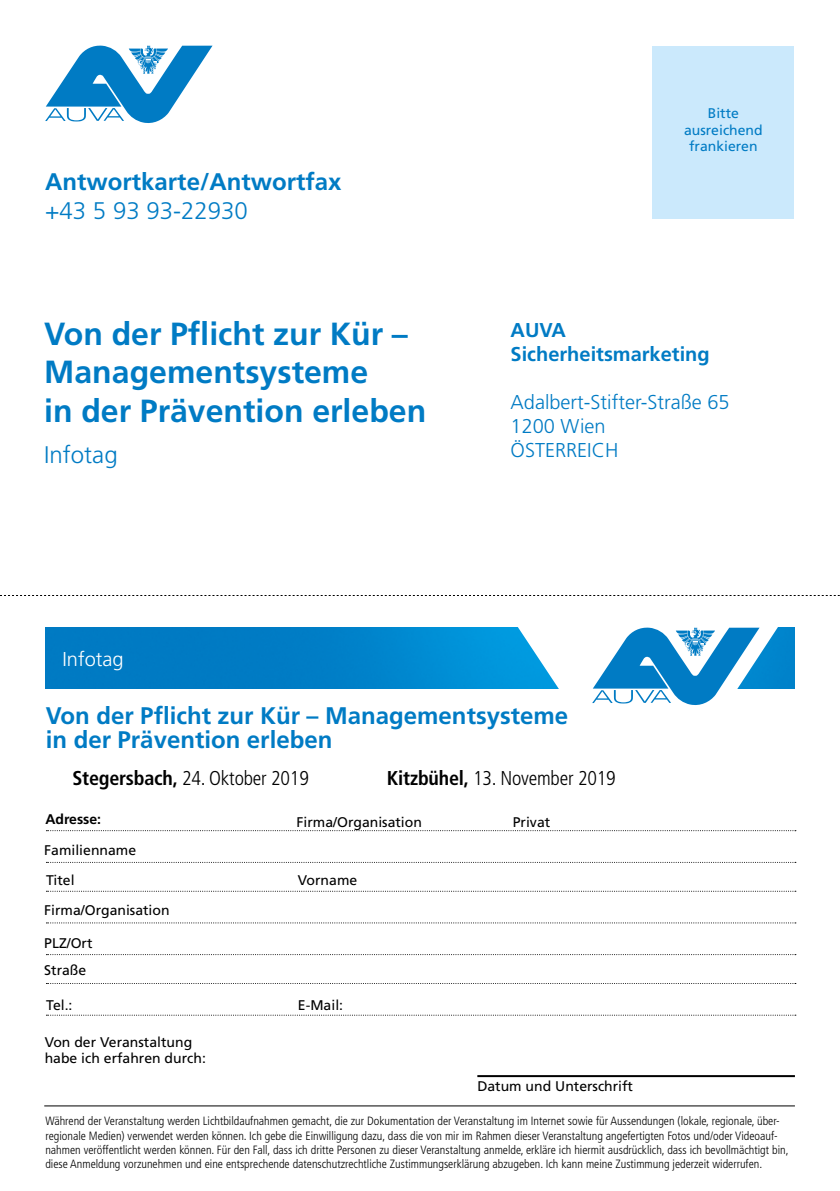
<style>
.page{position:relative;width:840px;height:1191px;background:#fff}
.page>*{position:absolute;margin:0;border:0;box-sizing:border-box;transform-origin:0 0}
.H1_Headline_Vorderseite_32_32_2{font:700 32px/38.4px "Frutiger LT Std";color:#007bc4}
.H1_Headline_Vorderseite_32_32_3{font:700 24px/24px "Frutiger LT Std";color:#007bc4}
.A_FAX_Nummer{font:700 24px "Frutiger LT Std";color:#007bc4}
.A_FAX_Nummer-2{font:300 24px "Frutiger LT Std";color:#007bc4}
.H1_Headline_Vorderseite_32_32_2-2{font:300 24px "Frutiger LT Std";color:#007bc4}
.t1{font:300 condensed 20px "Frutiger LT Std";letter-spacing:-.01em;color:#000}
.AUVA_Anschrift{font:300 20px "Frutiger LT Std";color:#007bc4}
.AUVA_Anschrift-2{font:700 20px "Frutiger LT Std";color:#007bc4}
.I_Kopfzeile_10_12{font:300 20px "Frutiger LT Std";color:#fff}
.I_Copy{font:14px/16px "Frutiger LT Std";color:#000}
.t2{font:14px "Frutiger LT Std";color:#007bc4}
.I_Copy-2{font:700 14px "Frutiger LT Std";color:#000}
.I_Kleingedrucktes{font:300 condensed 12px/14.4px "Frutiger LT Std";color:#000}
.s1{font-weight:700}
</style>
<div class="page">
<svg style="left:0;top:595px;width:839px;height:1px"></svg>
<svg style="left:45px;top:46px;width:167px;height:77px"></svg>
<div style="left:652px;top:46px;width:141px;height:173px;background:#cbe9fc"></div>
<img style="left:46px;top:627px;width:748px;height:61px">
<svg style="left:513px;top:627px;width:268px;height:78px"></svg>
<hr style="left:44px;top:1105px;width:750px;height:1px;background:#000">
<hr style="left:477px;top:1075px;width:317px;height:2px;background:#000">
<svg style="left:46px;top:1014px;width:749px;height:1px"></svg>
<svg style="left:46px;top:954px;width:749px;height:1px"></svg>
<svg style="left:46px;top:862px;width:749px;height:1px"></svg>
<svg style="left:46px;top:983px;width:749px;height:1px"></svg>
<svg style="left:46px;top:890px;width:749px;height:1px"></svg>
<svg style="left:46px;top:922px;width:749px;height:1px"></svg>
<svg style="left:46px;top:830px;width:749px;height:1px"></svg>
<p class="A_FAX_Nummer" style="left:45px;top:168px;width:298px">Antwortkarte/Antwortfax</p>
<p class="A_FAX_Nummer-2" style="left:45px;top:197px;width:204px">+43 5 93 93-22930</p>
<p class="H1_Headline_Vorderseite_32_32_2" style="left:44px;top:315px;width:383px">Von der Pflicht zur Kür –<br>Managementsysteme<br>in der Prävention erleben</p>
<p class="H1_Headline_Vorderseite_32_32_2-2" style="left:44px;top:441px;width:75px">Infotag</p>
<p class="I_Kopfzeile_10_12" style="left:62px;top:647px;width:63px">Infotag</p>
<p class="t2" style="left:707px;top:105px;width:33px">Bitte</p>
<p class="t2" style="left:683px;top:121px;width:80px">ausreichend</p>
<p class="t2" style="left:688px;top:138px;width:70px">frankieren</p>
<p class="AUVA_Anschrift-2" style="left:510px;top:318px;width:57px">AUVA</p>
<p class="AUVA_Anschrift-2" style="left:510px;top:342px;width:200px">Sicherheitsmarketing</p>
<p class="AUVA_Anschrift" style="left:510px;top:391px;width:220px">Adalbert-Stifter-Straße 65</p>
<p class="AUVA_Anschrift" style="left:510px;top:415px;width:96px">1200 Wien</p>
<p class="AUVA_Anschrift" style="left:510px;top:439px;width:109px">ÖSTERREICH</p>
<p class="H1_Headline_Vorderseite_32_32_3" style="left:46px;top:704px;width:523px">Von der Pflicht zur Kür – Managementsysteme in der Prävention erleben</p>
<p class="t1" style="left:72px;top:766px;width:238px"><span class="s1">Stegersbach,</span> 24. Oktober 2019</p>
<p class="t1" style="left:387px;top:766px;width:230px"><span class="s1">Kitzbühel,</span> 13. November 2019</p>
<p class="I_Copy-2" style="left:45px;top:810px;width:57px">Adresse:</p>
<p class="I_Copy" style="left:296px;top:814px;width:127px">Firma/Organisation</p>
<p class="I_Copy" style="left:512px;top:814px;width:39px">Privat</p>
<p class="I_Copy" style="left:44px;top:842px;width:93px">Familienname</p>
<p class="I_Copy" style="left:46px;top:872px;width:30px">Titel</p>
<p class="I_Copy" style="left:44px;top:902px;width:127px">Firma/Organisation</p>
<p class="I_Copy" style="left:44px;top:934px;width:50px">PLZ/Ort</p>
<p class="I_Copy" style="left:44px;top:962px;width:44px">Straße</p>
<p class="I_Copy" style="left:46px;top:997px;width:28px">Tel.:</p>
<p class="I_Copy" style="left:45px;top:1033px;width:163px">Von der Veranstaltung habe ich erfahren durch:</p>
<p class="I_Copy" style="left:298px;top:872px;width:61px">Vorname</p>
<p class="I_Copy" style="left:298px;top:997px;width:47px">E-Mail:</p>
<p class="I_Copy" style="left:477px;top:1078px;width:157px">Datum und Unterschrift</p>
<p class="I_Kleingedrucktes" style="left:45px;top:1114px;width:744px">Während der Veranstaltung werden Lichtbildaufnahmen gemacht, die zur Dokumentation der Veranstaltung im Internet sowie für Aussendungen (lokale, regionale, über&shy;regionale Medien) verwendet werden können. Ich gebe die Einwilligung dazu, dass die von mir im Rahmen dieser Veranstaltung angefertigten Fotos und/oder Videoauf&shy;nahmen veröffentlicht werden können. Für den Fall, dass ich dritte Personen zu dieser Veranstaltung anmelde, erkläre ich hiermit ausdrücklich, dass ich bevollmächtigt bin, diese Anmeldung vorzunehmen und eine entsprechende datenschutzrechtliche Zustimmungserklärung abzugeben. Ich kann meine Zustimmung jederzeit widerrufen.</p>
</div>
